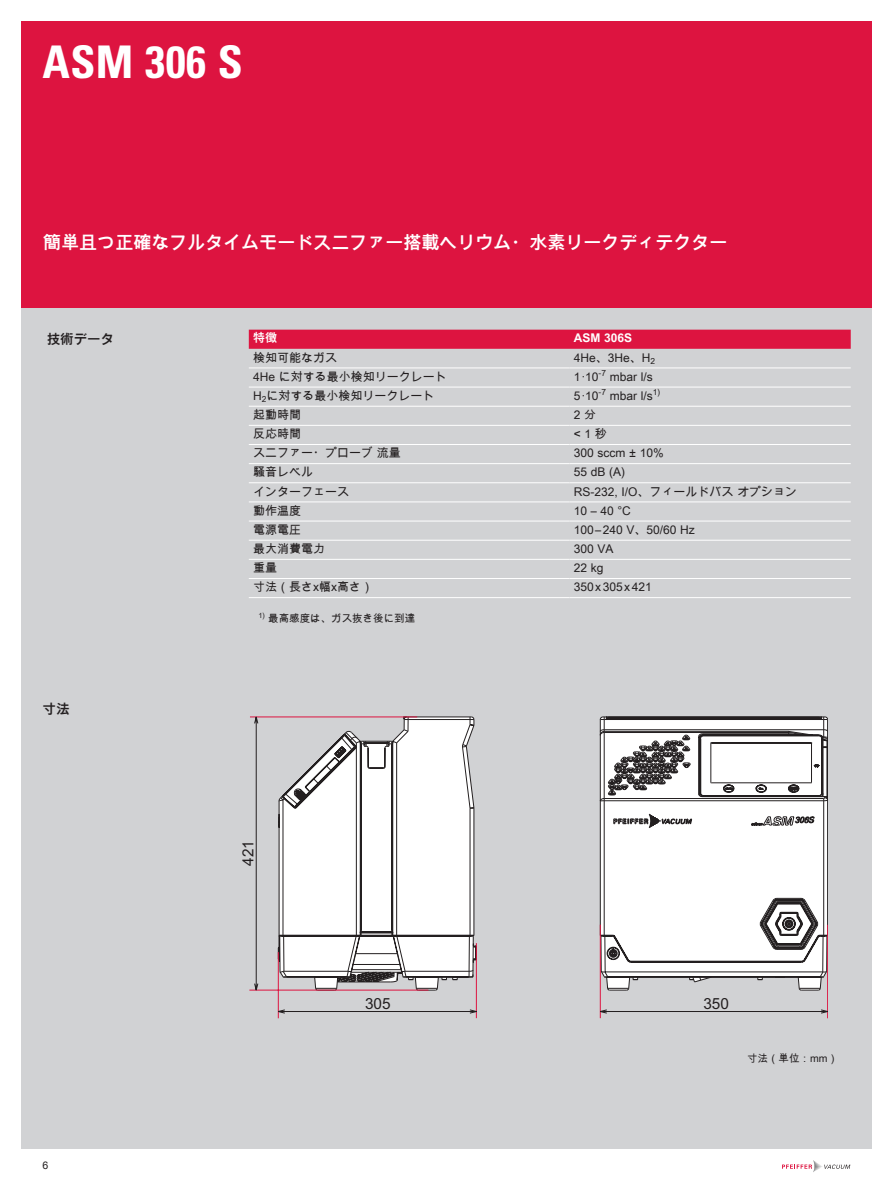
<style>
.page{position:relative;width:893px;height:1191px;background:#fff}
.page>*{position:absolute;margin:0;border:0;box-sizing:border-box;transform-origin:0 0}
.t1{font:700 condensed 45px "Univers";letter-spacing:.01em;color:#fff}
.t2{font:700 18px "Arial Unicode MS";color:#fff}
.t3{font:15.3px "Arial";color:#231f20}
.t4{font:700 13.5px "Arial Unicode MS";color:#231f20}
.t5{font:12px "Arial Unicode MS";color:#231f20}
.t6{font:700 12px "Arial Unicode MS";color:#fff}
.t7{font:10.5px "Arial Unicode MS";color:#231f20}
</style>
<div class="page">
<svg style="left:782px;top:1160px;width:68px;height:12px"></svg>
<div style="left:21px;top:21px;width:851px;height:287px;background:#dd1440"></div>
<div style="left:21px;top:308px;width:851px;height:840px;background:#d1d2d4"></div>
<hr style="left:250px;top:716px;width:167px;height:1px;background:#dd1440">
<hr style="left:249px;top:989px;width:179px;height:1px;background:#dd1440">
<hr style="left:600px;top:924px;width:1px;height:94px;background:#dd1440">
<hr style="left:827px;top:924px;width:1px;height:94px;background:#dd1440">
<hr style="left:278px;top:952px;width:1px;height:66px;background:#dd1440">
<hr style="left:476px;top:943px;width:1px;height:75px;background:#dd1440">
<svg style="left:254px;top:716px;width:574px;height:297px"></svg>
<div style="left:249px;top:330px;width:602px;height:19px;background:#dd1440"></div>
<hr style="left:249px;top:367px;width:320px;height:1px;background:#fff">
<hr style="left:569px;top:367px;width:282px;height:1px;background:#fff">
<hr style="left:249px;top:387px;width:320px;height:1px;background:#fff">
<hr style="left:569px;top:387px;width:282px;height:1px;background:#fff">
<hr style="left:249px;top:406px;width:320px;height:1px;background:#fff">
<hr style="left:569px;top:406px;width:282px;height:1px;background:#fff">
<hr style="left:249px;top:425px;width:320px;height:1px;background:#fff">
<hr style="left:569px;top:425px;width:282px;height:1px;background:#fff">
<hr style="left:249px;top:444px;width:320px;height:1px;background:#fff">
<hr style="left:569px;top:444px;width:282px;height:1px;background:#fff">
<hr style="left:249px;top:463px;width:320px;height:1px;background:#fff">
<hr style="left:569px;top:463px;width:282px;height:1px;background:#fff">
<hr style="left:249px;top:482px;width:320px;height:1px;background:#fff">
<hr style="left:569px;top:482px;width:282px;height:1px;background:#fff">
<hr style="left:249px;top:501px;width:320px;height:1px;background:#fff">
<hr style="left:569px;top:501px;width:282px;height:1px;background:#fff">
<hr style="left:249px;top:520px;width:320px;height:1px;background:#fff">
<hr style="left:569px;top:520px;width:282px;height:1px;background:#fff">
<hr style="left:249px;top:540px;width:320px;height:1px;background:#fff">
<hr style="left:569px;top:540px;width:282px;height:1px;background:#fff">
<hr style="left:249px;top:559px;width:320px;height:1px;background:#fff">
<hr style="left:569px;top:559px;width:282px;height:1px;background:#fff">
<hr style="left:249px;top:578px;width:320px;height:1px;background:#fff">
<hr style="left:569px;top:578px;width:282px;height:1px;background:#fff">
<hr style="left:249px;top:597px;width:320px;height:1px;background:#fff">
<hr style="left:569px;top:597px;width:282px;height:1px;background:#fff">
<h1 class="t1" style="left:42px;top:35px;width:202px">ASM 306 S</h1>
<h2 class="t2" style="left:43px;top:229px;width:685px">簡単且つ正確なフルタイムモードスニファー搭載ヘリウム・水素リークディテクター</h2>
<p class="t4" style="left:47px;top:329px;width:69px">技術データ</p>
<p class="t6" style="left:253px;top:329px;width:25px">特徴</p>
<p class="t6" style="left:574px;top:329px;width:60px">ASM 306S</p>
<p class="t5" style="left:253px;top:349px;width:85px">検知可能なガス</p>
<p class="t5" style="left:574px;top:349px;width:83px">4He、3He、H<sub>2</sub></p>
<p class="t5" style="left:253px;top:368px;width:195px">4He に対する最小検知リークレート</p>
<p class="t5" style="left:574px;top:368px;width:81px">1·10<sup>-7</sup> mbar l/s</p>
<p class="t5" style="left:253px;top:387px;width:183px">H<sub>2</sub>に対する最小検知リークレート</p>
<p class="t5" style="left:574px;top:387px;width:88px">5·10<sup>-7</sup> mbar l/s<sup>1)</sup></p>
<p class="t5" style="left:253px;top:406px;width:49px">起動時間</p>
<p class="t5" style="left:574px;top:406px;width:24px">2 分</p>
<p class="t5" style="left:253px;top:425px;width:49px">反応時間</p>
<p class="t5" style="left:574px;top:425px;width:35px">&lt; 1 秒</p>
<p class="t5" style="left:253px;top:444px;width:149px">スニファー・プローブ 流量</p>
<p class="t5" style="left:574px;top:444px;width:92px">300 sccm ± 10%</p>
<p class="t5" style="left:253px;top:463px;width:61px">騒音レベル</p>
<p class="t5" style="left:574px;top:463px;width:53px">55 dB (A)</p>
<p class="t5" style="left:253px;top:482px;width:97px">インターフェース</p>
<p class="t5" style="left:574px;top:482px;width:225px">RS-232, I/O、フィールドバス オプション</p>
<p class="t5" style="left:253px;top:502px;width:49px">動作温度</p>
<p class="t5" style="left:574px;top:502px;width:59px">10 – 40 °C</p>
<p class="t5" style="left:253px;top:521px;width:49px">電源電圧</p>
<p class="t5" style="left:574px;top:521px;width:123px">100–240 V、50/60 Hz</p>
<p class="t5" style="left:253px;top:540px;width:73px">最大消費電力</p>
<p class="t5" style="left:574px;top:540px;width:41px">300 VA</p>
<p class="t5" style="left:253px;top:559px;width:25px">重量</p>
<p class="t5" style="left:574px;top:559px;width:31px">22 kg</p>
<p class="t5" style="left:253px;top:578px;width:121px">寸法（長さx幅x高さ）</p>
<p class="t5" style="left:574px;top:578px;width:80px">350x305x421</p>
<p class="t7" style="left:259px;top:610px;width:158px"><sup>1)</sup> 最高感度は、ガス抜き後に到達</p>
<p class="t4" style="left:43px;top:699px;width:28px">寸法</p>
<p class="t7" style="left:43px;top:1157px;width:7px">6</p>
<p class="t3" style="left:238px;top:866px;width:27px;rotate:-90deg">421</p>
<p class="t3" style="left:365px;top:993px;width:27px">305</p>
<p class="t3" style="left:703px;top:993px;width:27px">350</p>
<p class="t7" style="left:747px;top:1050px;width:92px">寸法（単位：mm）</p>
</div>
